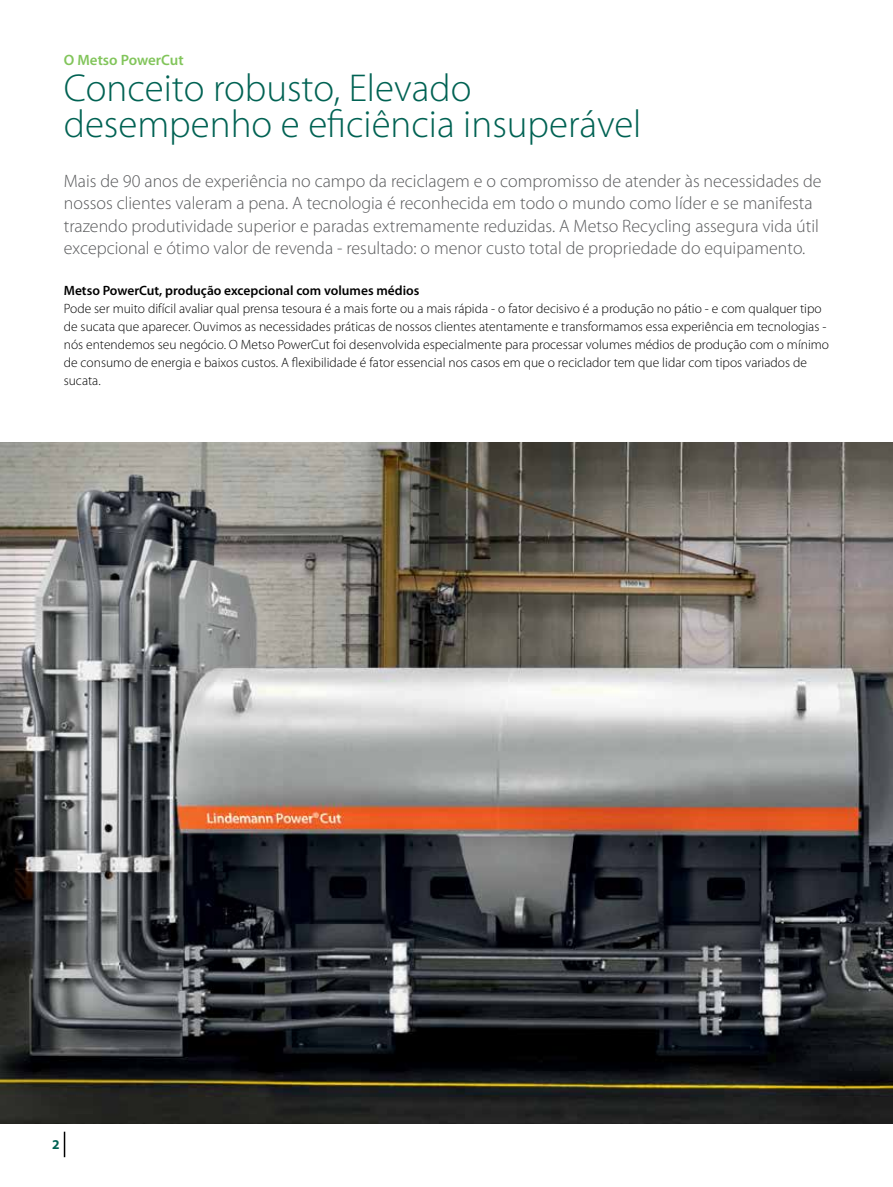
<style>
.page{position:relative;width:893px;height:1187px;background:#fff}
.page>*{position:absolute;margin:0;border:0;box-sizing:border-box;transform-origin:0 0}
.t1{font:300 39px/36px "Myriad Pro";color:#006253}
.t2{font:300 18px/22.5px "Myriad Pro";color:#58595b}
.t3{font:600 15px "Myriad Pro";color:#82c55b}
.t4{font:300 13.5px/18px "Myriad Pro";color:#000}
.t5{font:600 13.5px "Myriad Pro";color:#000}
.t6{font:700 13.5px "Myriad Pro";color:#006253}
</style>
<div class="page">
<img style="left:0;top:442px;width:893px;height:681px">
<svg style="left:64px;top:1131px;width:1px;height:26px"></svg>
<p class="t3" style="left:64px;top:50px;width:121px">O Metso PowerCut</p>
<h1 class="t1" style="left:64px;top:69px;width:579px">Conceito robusto, Elevado desempenho e eficiência insuperável</h1>
<p class="t2" style="left:64px;top:169px;width:759px">Mais de 90 anos de experiência no campo da reciclagem e o compromisso de atender às necessidades de nossos clientes valeram a pena. A tecnologia é reconhecida em todo o mundo como líder e se manifesta trazendo produtividade superior e paradas extremamente reduzidas. A Metso Recycling assegura vida útil excepcional e ótimo valor de revenda - resultado: o menor custo total de propriedade do equipamento.</p>
<p class="t5" style="left:64px;top:282px;width:357px">Metso PowerCut, produção excepcional com volumes médios</p>
<p class="t4" style="left:64px;top:299px;width:767px">Pode ser muito difícil avaliar qual prensa tesoura é a mais forte ou a mais rápida - o fator decisivo é a produção no pátio - e com qualquer tipo de sucata que aparecer. Ouvimos as necessidades práticas de nossos clientes atentamente e transformamos essa experiência em tecnologias - nós entendemos seu negócio. O Metso PowerCut foi desenvolvida especialmente para processar volumes médios de produção com o mínimo de consumo de energia e baixos custos. A flexibilidade é fator essencial nos casos em que o reciclador tem que lidar com tipos variados de sucata.</p>
<p class="t6" style="left:52px;top:1135px;width:9px">2</p>
</div>
